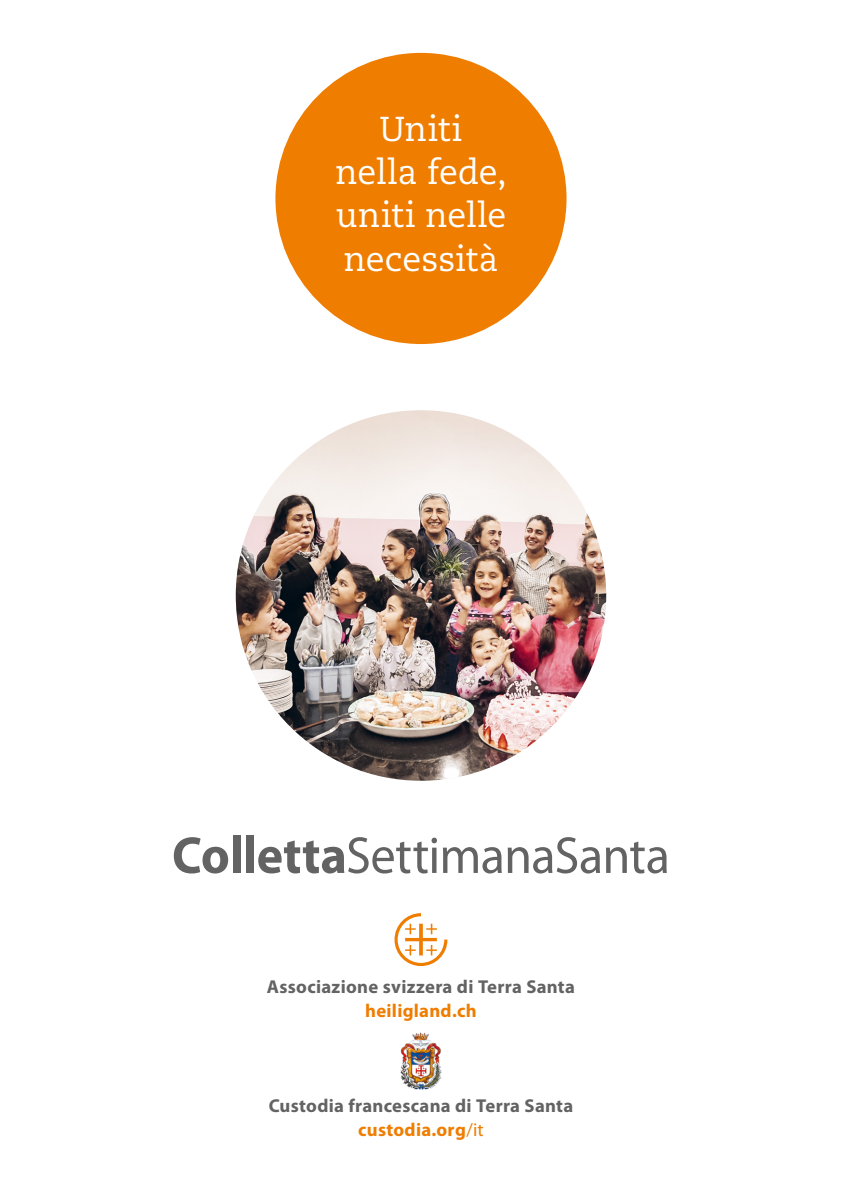
<style>
.page{position:relative;width:842px;height:1191px;background:#fff}
.page>*{position:absolute;margin:0;border:0;box-sizing:border-box;transform-origin:0 0}
.t1{font:52.3px "Myriad Pro";letter-spacing:-.015em;color:#646363;scale:.96 1}
.t2{font:34.5px/43.2px "Caecilia";color:#fff;text-align:center}
.t3{font:700 18.7px/24px "Myriad Pro";letter-spacing:.015em;color:#646363;text-align:center}
.t4{font:700 18.7px "Myriad Pro";letter-spacing:.015em;color:#ef7d00}
.s1{font-weight:700}
.s2{color:#ef7d00}
.s3{font-weight:400;color:#ef7d00}
</style>
<div class="page">
<div style="left:275px;top:53px;width:291px;height:291px;background:#ef7d00;border-radius:50%"></div>
<svg style="left:394px;top:913px;width:53px;height:53px"></svg>
<img style="left:400px;top:1033px;width:41px;height:56px">
<img style="left:236px;top:410px;width:370px;height:370px;border-radius:185px">
<h2 class="t2" style="left:335px;top:108px;width:173px">Uniti nella fede, uniti nelle necessità</h2>
<h1 class="t1" style="left:172px;top:823px;width:520px"><span class="s1">Colletta</span>SettimanaSanta</h1>
<p class="t3" style="left:267px;top:974px;width:310px">Associazione svizzera di Terra Santa</p>
<p class="t4" style="left:365px;top:998px;width:113px">heiligland.ch</p>
<p class="t3" style="left:269px;top:1093px;width:306px">Custodia francescana di Terra Santa <span class="s2">custodia.org</span><span class="s3">/it</span></p>
</div>
